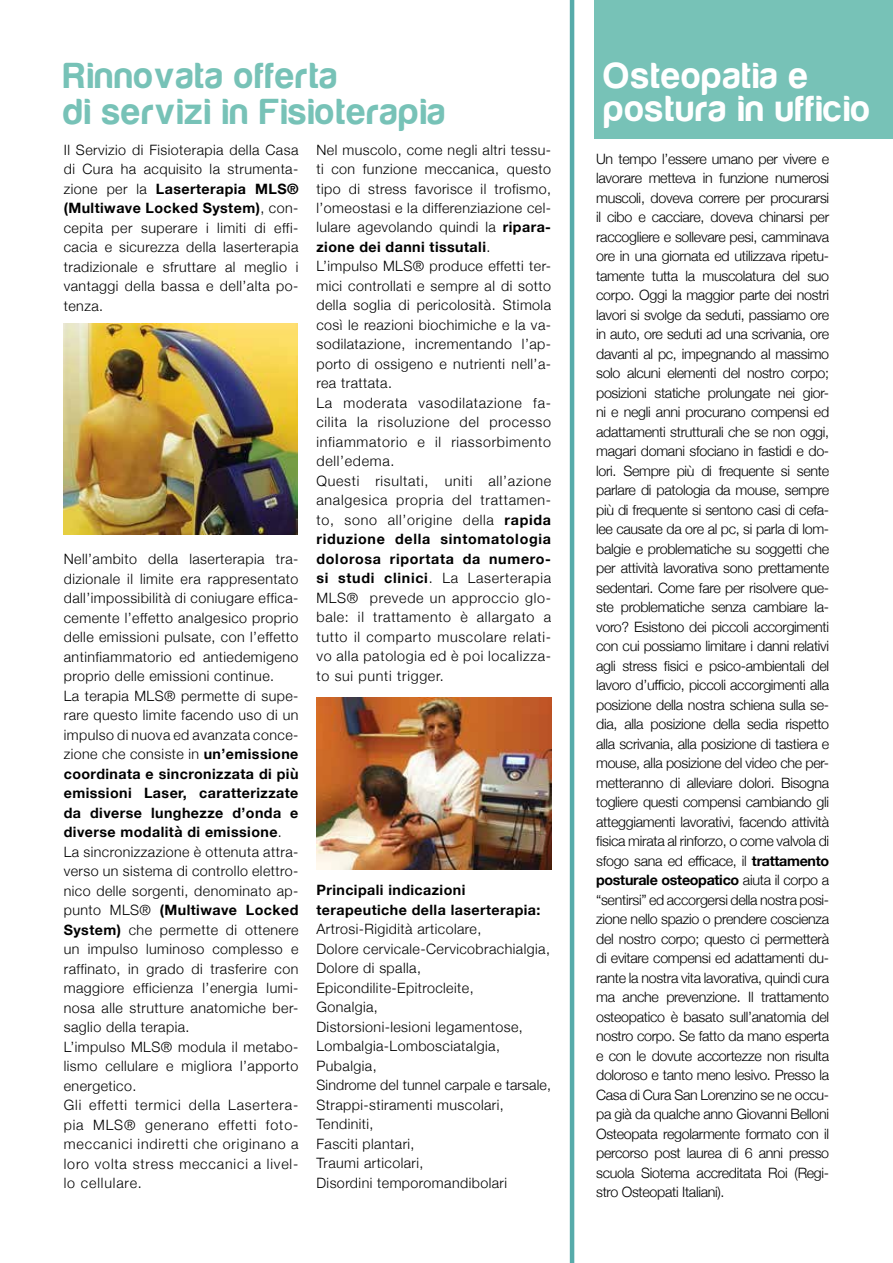
<style>
.page{position:relative;width:893px;height:1263px;background:#fff}
.page>*{position:absolute;margin:0;border:0;box-sizing:border-box;transform-origin:0 0}
.t1{font:37.5px/36px "Harabara";letter-spacing:.05em;color:#77c2b7}
.t2{font:37.5px/33px "Harabara";letter-spacing:.05em;color:#fff}
.t3{font:300 14.25px/19.5px "Helvetica Neue";letter-spacing:.03em;color:#000}
.t4{font:700 14.25px/19.5px "Helvetica Neue";letter-spacing:.03em;color:#000}
.s1{font-weight:700}
</style>
<div class="page">
<div style="left:595px;top:0;width:298px;height:138px;background:#77c2b7"></div>
<hr style="left:570px;top:0;width:4px;height:1263px;background:#57abaa">
<img style="left:64px;top:323px;width:233px;height:211px">
<img style="left:316px;top:697px;width:235px;height:172px">
<h1 class="t1" style="left:64px;top:58px;width:383px">Rinnovata offerta<br>di servizi in Fisioterapia</h1>
<p class="t3" style="left:64px;top:139px;width:236px;text-align:justify">Il Servizio di Fisioterapia della Casa di Cura ha acquisito la strumenta&shy;zione per la <span class="s1">Laserterapia MLS® (Multiwave Locked System)</span>, con&shy;cepita per superare i limiti di effi&shy;cacia e sicurezza della laserterapia tradizionale e sfruttare al meglio i vantaggi della bassa e dell’alta po&shy;tenza.</p>
<p class="t3" style="left:64px;top:548px;width:236px">Nell’ambito della laserterapia tra&shy;dizionale il limite era rappresentato dall’impossibilità di coniugare effica&shy;cemente l’effetto analgesico proprio delle emissioni pulsate, con l’effetto antinfiammatorio ed antiedemigeno proprio delle emissioni continue.<br>La terapia MLS® permette di supe&shy;rare questo limite facendo uso di un impulso di nuova ed avanzata conce&shy;zione che consiste in <span class="s1">un’emissione coordinata e sincronizzata di più emissioni Laser, caratterizzate da diverse lunghezze d’onda e diverse modalità di emissione</span>.<br>La sincronizzazione è ottenuta attra&shy;verso un sistema di controllo elettro&shy;nico delle sorgenti, denominato ap&shy;punto MLS® <span class="s1">(Multiwave Locked System)</span> che permette di ottenere un impulso luminoso complesso e raffinato, in grado di trasferire con maggiore efficienza l’energia lumi&shy;nosa alle strutture anatomiche ber&shy;saglio della terapia.<br>L’impulso MLS® modula il metabo&shy;lismo cellulare e migliora l’apporto energetico.<br>Gli effetti termici della Lasertera&shy;pia MLS® generano effetti foto&shy;meccanici indiretti che originano a loro volta stress meccanici a livel&shy;lo cellulare.</p>
<p class="t3" style="left:316px;top:139px;width:236px">Nel muscolo, come negli altri tessu&shy;ti con funzione meccanica, questo tipo di stress favorisce il trofismo, l’omeostasi e la differenziazione cel&shy;lulare agevolando quindi la <span class="s1">ripara&shy;zione dei danni tissutali</span>.<br>L’impulso MLS® produce effetti ter&shy;mici controllati e sempre al di sotto della soglia di pericolosità. Stimola così le reazioni biochimiche e la va&shy;sodilatazione, incrementando l’ap&shy;porto di ossigeno e nutrienti nell’a&shy;rea trattata.<br>La moderata vasodilatazione fa&shy;cilita la risoluzione del processo infiammatorio e il riassorbimento dell’edema.<br>Questi risultati, uniti all’azione analgesica propria del trattamen&shy;to, sono all’origine della <span class="s1">rapida riduzione della sintomatologia dolorosa riportata da numero&shy;si studi clinici</span>. La Laserterapia MLS® prevede un approccio glo&shy;bale: il trattamento è allargato a tutto il comparto muscolare relati&shy;vo alla patologia ed è poi localizza&shy;to sui punti trigger.</p>
<p class="t4" style="left:316px;top:881px;width:226px">Principali indicazioni terapeutiche della laserterapia:</p>
<p class="t3" style="left:316px;top:918px;width:236px">Artrosi-Rigidità articolare,<br>Dolore cervicale-Cervicobrachialgia,<br>Dolore di spalla,<br>Epicondilite-Epitrocleite,<br>Gonalgia,<br>Distorsioni-lesioni legamentose,<br>Lombalgia-Lombosciatalgia,<br>Pubalgia,<br>Sindrome del tunnel carpale e tarsale,<br>Strappi-stiramenti muscolari,<br>Tendiniti,<br>Fasciti plantari,<br>Traumi articolari,<br>Disordini temporomandibolari</p>
<h1 class="t2" style="left:604px;top:59px;width:267px">Osteopatia e postura in ufficio</h1>
<p class="t3" style="left:596px;top:148px;width:235px;text-align:justify">Un tempo l’essere umano per vivere e lavorare metteva in funzione numerosi muscoli, doveva correre per procurarsi il cibo e cacciare, doveva chinarsi per raccogliere e sollevare pesi, camminava ore in una giornata ed utilizzava ripetu&shy;tamente tutta la muscolatura del suo corpo. Oggi la maggior parte dei nostri lavori si svolge da seduti, passiamo ore in auto, ore seduti ad una scrivania, ore davanti al pc, impegnando al massimo solo alcuni elementi del nostro corpo; posizioni statiche prolungate nei gior&shy;ni e negli anni procurano compensi ed adattamenti strutturali che se non oggi, magari domani sfociano in fastidi e do&shy;lori. Sempre più di frequente si sente parlare di patologia da mouse, sempre più di frequente si sentono casi di cefa&shy;lee causate da ore al pc, si parla di lom&shy;balgie e problematiche su soggetti che per attività lavorativa sono prettamente sedentari. Come fare per risolvere que&shy;ste problematiche senza cambiare la&shy;voro? Esistono dei piccoli accorgimenti con cui possiamo limitare i danni relativi agli stress fisici e psico-ambientali del lavoro d’ufficio, piccoli accorgimenti alla posizione della nostra schiena sulla se&shy;dia, alla posizione della sedia rispetto alla scrivania, alla posizione di tastiera e mouse, alla posizione del video che per&shy;metteranno di alleviare dolori. Bisogna togliere questi compensi cambiando gli atteggiamenti lavorativi, facendo attività fisica mirata al rinforzo, o come valvola di sfogo sana ed efficace, il <span class="s1">trattamento posturale osteopatico</span> aiuta il corpo a “sentirsi” ed accorgersi della nostra posi&shy;zione nello spazio o prendere coscienza del nostro corpo; questo ci permetterà di evitare compensi ed adattamenti du&shy;rante la nostra vita lavorativa, quindi cura ma anche prevenzione. Il trattamento osteopatico è basato sull’anatomia del nostro corpo. Se fatto da mano esperta e con le dovute accortezze non risulta doloroso e tanto meno lesivo. Presso la Casa di Cura San Lorenzino se ne occu&shy;pa già da qualche anno Giovanni Belloni Osteopata regolarmente formato con il percorso post laurea di 6 anni presso scuola Siotema accreditata Roi (Regi&shy;stro Osteopati Italiani).</p>
</div>
